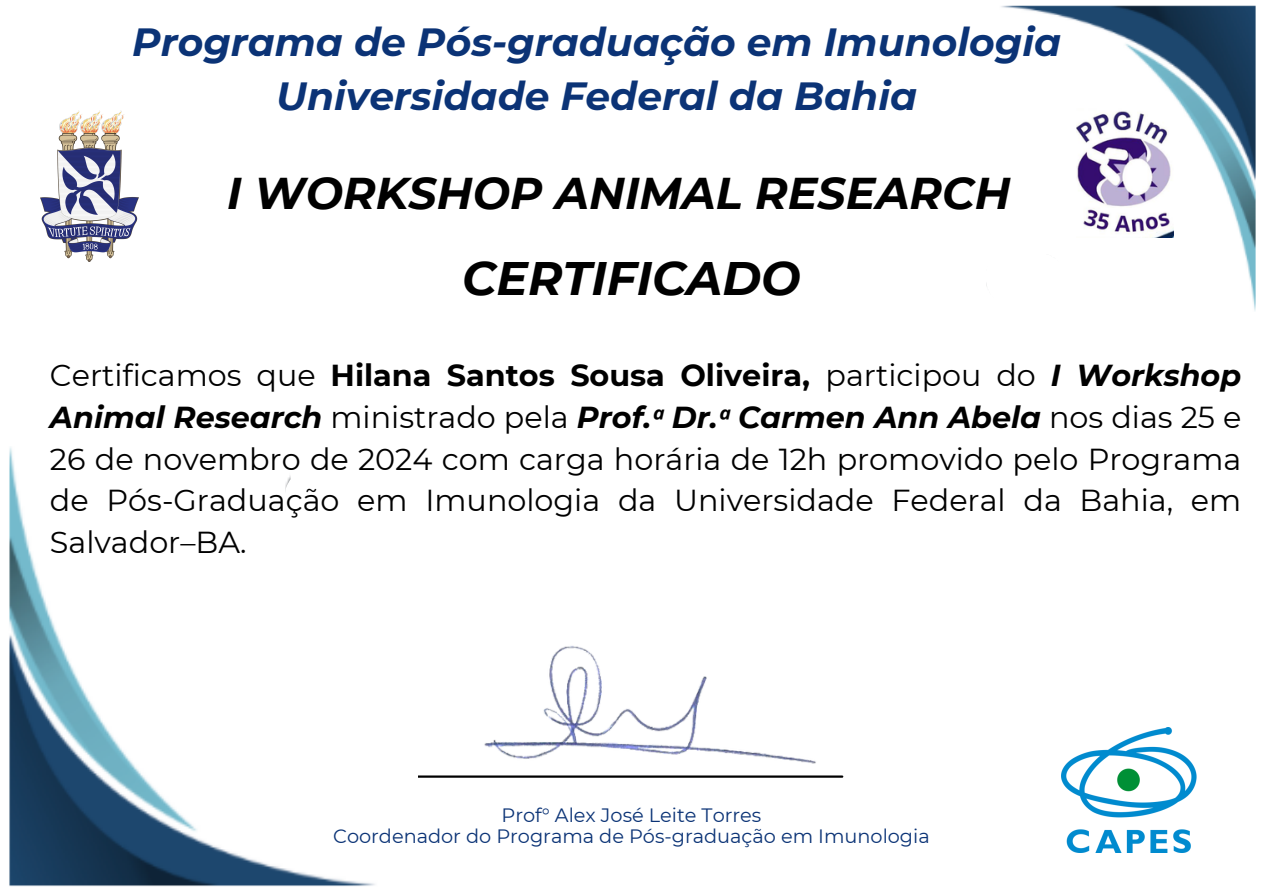
<style>
.page{position:relative;width:1263px;height:894px;background:#fff}
.page>*{position:absolute;margin:0;border:0;box-sizing:border-box;transform-origin:0 0}
.t1{font:italic 700 46.95px "Montserrat";color:#000}
.t2{font:italic 700 44.4px "Montserrat";color:#000}
.t3{font:italic 700 39.3px/54px "Montserrat";color:#0b3376;text-align:center}
.t4{font:30.3px/41.7px "Montserrat";color:#000;text-align:justify}
.t5{font:19.35px "Montserrat";color:#0b3376}
.s1{font-weight:700}
.s2{font-weight:700;font-style:italic}
.s3{font-family:"Noto Sans";font-weight:700;font-style:italic}
</style>
<div class="page">
<hr style="left:383px;top:775px;width:459px;height:2px;background:#000">
<img style="left:470px;top:646px;width:352px;height:132px">
<img style="left:41px;top:110px;width:97px;height:151px">
<img style="left:1001px;top:5px;width:255px;height:306px">
<img style="left:9px;top:447px;width:408px;height:440px">
<svg style="left:284px;top:447px;width:133px;height:91px"></svg>
<svg style="left:1001px;top:74px;width:56px;height:76px"></svg>
<img style="left:1076px;top:108px;width:97px;height:130px">
<img style="left:1157px;top:289px;width:14px;height:18px">
<svg style="left:986px;top:242px;width:171px;height:69px"></svg>
<img style="left:1062px;top:727px;width:135px;height:124px">
<p class="t3" style="left:132px;top:14px;width:930px">Programa de Pós-graduação em Imunologia<br>Universidade Federal da Bahia</p>
<p class="t2" style="left:227px;top:166px;width:785px">I WORKSHOP ANIMAL RESEARCH</p>
<p class="t1" style="left:462px;top:250px;width:340px">CERTIFICADO</p>
<h2 class="t4" style="left:50px;top:354px;width:1193px">Certificamos que <span class="s1">Hilana Santos Sousa Oliveira,</span> participou do <span class="s2">I Workshop Animal Research</span> ministrado pela <span class="s2">Prof.</span><span class="s3">ᵃ</span> <span class="s2">Dr.</span><span class="s3">ᵃ</span> <span class="s2">Carmen Ann Abela</span> nos dias 25 e 26 de novembro de 2024 com carga horária de 12h promovido pelo Programa de Pós-Graduação em Imunologia da Universidade Federal da Bahia, em Salvador–BA.</h2>
<p class="t5" style="left:502px;top:802px;width:261px">Prof° Alex José Leite Torres</p>
<h1 class="t5" style="left:333px;top:823px;width:598px">Coordenador do Programa de Pós-graduação em Imunologia</h1>
</div>
